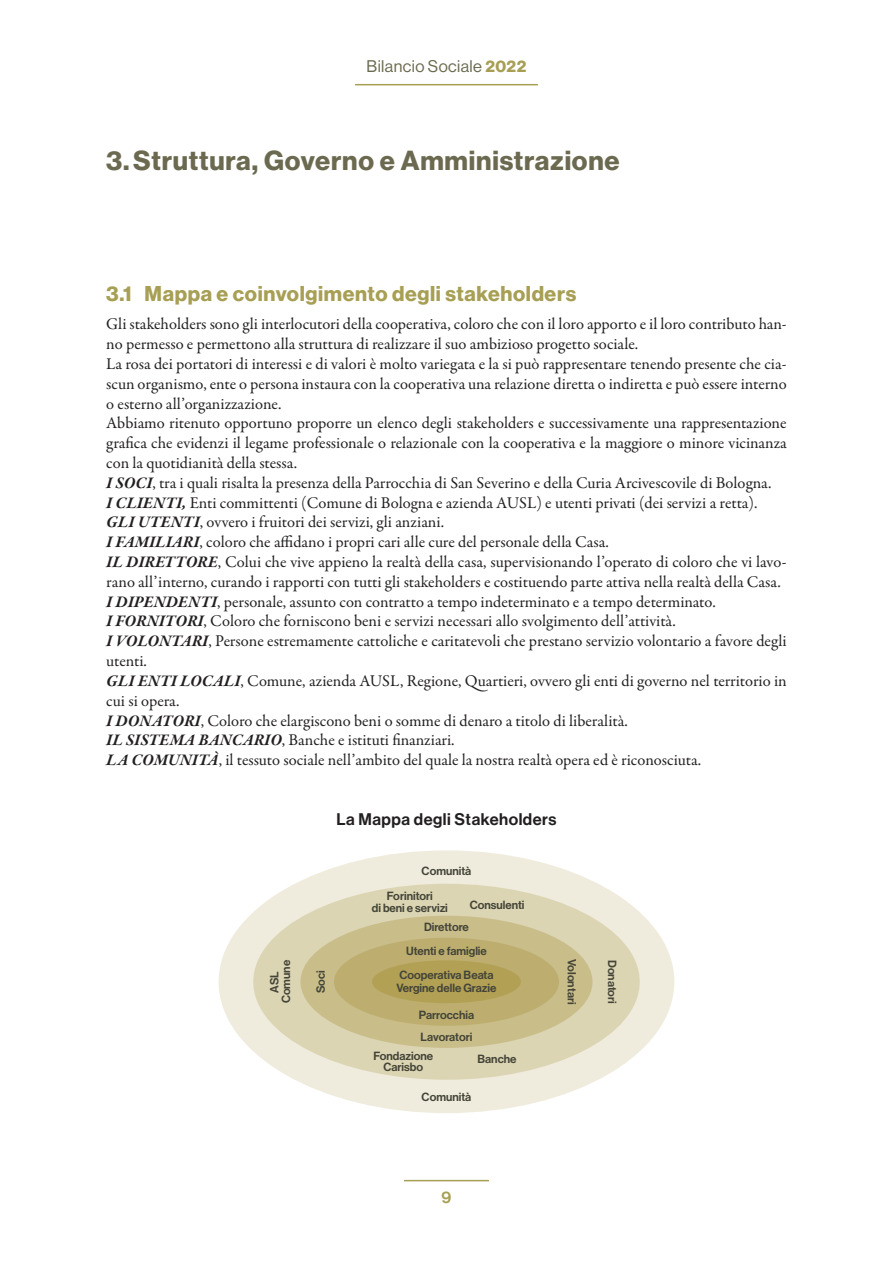
<style>
.page{position:relative;width:893px;height:1263px;background:#fff}
.page>*{position:absolute;margin:0;border:0;box-sizing:border-box;transform-origin:0 0}
.t1{font:27px "N Haas Grotesk DS Pro 75 Bd";letter-spacing:.03em;color:#6b6a50}
.t2{font:21px "N Haas Grotesk DS Pro 75 Bd";letter-spacing:.03em;color:#a79f54}
.t3{font:16.5px/19.8px "Garamond Premr Pro";color:#231f20}
.t4{font:16.5px "N Haas Grotesk DS Pro 65 Md";letter-spacing:.03em;color:#231f20}
.t5{font:16.5px "N Haas Grotesk DS Pro 55 Rg";letter-spacing:.025em;color:#6b6a50}
.t6{font:16.5px "N Haas Grotesk DS Pro 65 Md";color:#a79f54}
.t7{font:11.7px/11.7px "N Haas Grotesk DS Pro 65 Md";color:#444538}
.s1{font-family:"N Haas Grotesk DS Pro 75 Bd";color:#a79f54}
.s2{font-weight:700;font-style:italic}
</style>
<div class="page">
<hr style="left:404px;top:1180px;width:85px;height:1px;background:#a79f54">
<hr style="left:355px;top:84px;width:183px;height:1px;background:#a79f54">
<div style="left:219px;top:850px;width:455px;height:263px;background:#efecdd;border-radius:50%"></div>
<div style="left:253px;top:884px;width:387px;height:196px;background:#dcd5b4;border-radius:50%"></div>
<div style="left:300px;top:916px;width:292px;height:132px;background:#c9bd89;border-radius:50%"></div>
<div style="left:334px;top:938px;width:225px;height:88px;background:#bdae6f;border-radius:50%"></div>
<div style="left:372px;top:960px;width:149px;height:43px;background:#b2a055;border-radius:50%"></div>
<p class="t5" style="left:367px;top:57px;width:161px">Bilancio Sociale <span class="s1">2022</span></p>
<h1 class="t1" style="left:106px;top:144px;width:515px">3.Struttura, Governo e Amministrazione</h1>
<p class="t2" style="left:106px;top:281px;width:471px">3.1 Mappa e coinvolgimento degli stakeholders</p>
<p class="t3" style="left:106px;top:315px;width:682px">Gli stakeholders sono gli interlocutori della cooperativa, coloro che con il loro apporto e il loro contributo han&shy;no permesso e permettono alla struttura di realizzare il suo ambizioso progetto sociale.<br>La rosa dei portatori di interessi e di valori è molto variegata e la si può rappresentare tenendo presente che cia&shy;scun organismo, ente o persona instaura con la cooperativa una relazione diretta o indiretta e può essere interno o esterno all’organizzazione.<br>Abbiamo ritenuto opportuno proporre un elenco degli stakeholders e successivamente una rappresentazione grafica che evidenzi il legame professionale o relazionale con la cooperativa e la maggiore o minore vicinanza con la quotidianità della stessa.<br><span class="s2">I SOCI</span>, tra i quali risalta la presenza della Parrocchia di San Severino e della Curia Arcivescovile di Bologna.<br><span class="s2">I CLIENTI,</span> Enti committenti (Comune di Bologna e azienda AUSL) e utenti privati (dei servizi a retta).<br><span class="s2">GLI UTENTI</span>, ovvero i fruitori dei servizi, gli anziani.<br><span class="s2">I FAMILIARI</span>, coloro che affidano i propri cari alle cure del personale della Casa.<br><span class="s2">IL DIRETTORE</span>, Colui che vive appieno la realtà della casa, supervisionando l’operato di coloro che vi lavo&shy;rano all’interno, curando i rapporti con tutti gli stakeholders e costituendo parte attiva nella realtà della Casa.<br><span class="s2">I DIPENDENTI</span>, personale, assunto con contratto a tempo indeterminato e a tempo determinato.<br><span class="s2">I FORNITORI</span>, Coloro che forniscono beni e servizi necessari allo svolgimento dell’attività.<br><span class="s2">I VOLONTARI</span>, Persone estremamente cattoliche e caritatevoli che prestano servizio volontario a favore degli utenti.<br><span class="s2">GLI ENTI LOCALI</span>, Comune, azienda AUSL, Regione, Quartieri, ovvero gli enti di governo nel territorio in cui si opera.<br><span class="s2">I DONATORI</span>, Coloro che elargiscono beni o somme di denaro a titolo di liberalità.<br><span class="s2">IL SISTEMA BANCARIO</span>, Banche e istituti finanziari.<br><span class="s2">LA COMUNITÀ</span>, il tessuto sociale nell’ambito del quale la nostra realtà opera ed è riconosciuta.</p>
<p class="t4" style="left:336px;top:809px;width:222px">La Mappa degli Stakeholders</p>
<p class="t7" style="left:422px;top:865px;width:51px">Comunità</p>
<p class="t7" style="left:372px;top:890px;width:78px;text-align:center">Forinitori<br>di beni e servizi</p>
<p class="t7" style="left:470px;top:899px;width:56px">Consulenti</p>
<p class="t7" style="left:424px;top:921px;width:46px">Direttore</p>
<p class="t7" style="left:406px;top:945px;width:82px">Utenti e famiglie</p>
<p class="t7" style="left:578px;top:959px;width:47px;rotate:90deg">Volontari</p>
<p class="t7" style="left:280px;top:1003px;width:45px;rotate:-90deg">Comune</p>
<p class="t7" style="left:618px;top:960px;width:45px;rotate:90deg">Donatori</p>
<p class="t7" style="left:269px;top:992px;width:23px;rotate:-90deg">ASL</p>
<p class="t7" style="left:315px;top:993px;width:24px;rotate:-90deg">Soci</p>
<p class="t7" style="left:396px;top:969px;width:101px;line-height:12.8px">Cooperativa Beata<br>Vergine delle Grazie</p>
<p class="t7" style="left:419px;top:1004px;width:57px;line-height:22.4px">Parrocchia<br>Lavoratori</p>
<p class="t7" style="left:373px;top:1050px;width:61px;text-align:center">Fondazione<br>Carisbo</p>
<p class="t7" style="left:478px;top:1053px;width:40px">Banche</p>
<p class="t7" style="left:422px;top:1091px;width:51px">Comunità</p>
<p class="t6" style="left:442px;top:1188px;width:11px">9</p>
</div>
